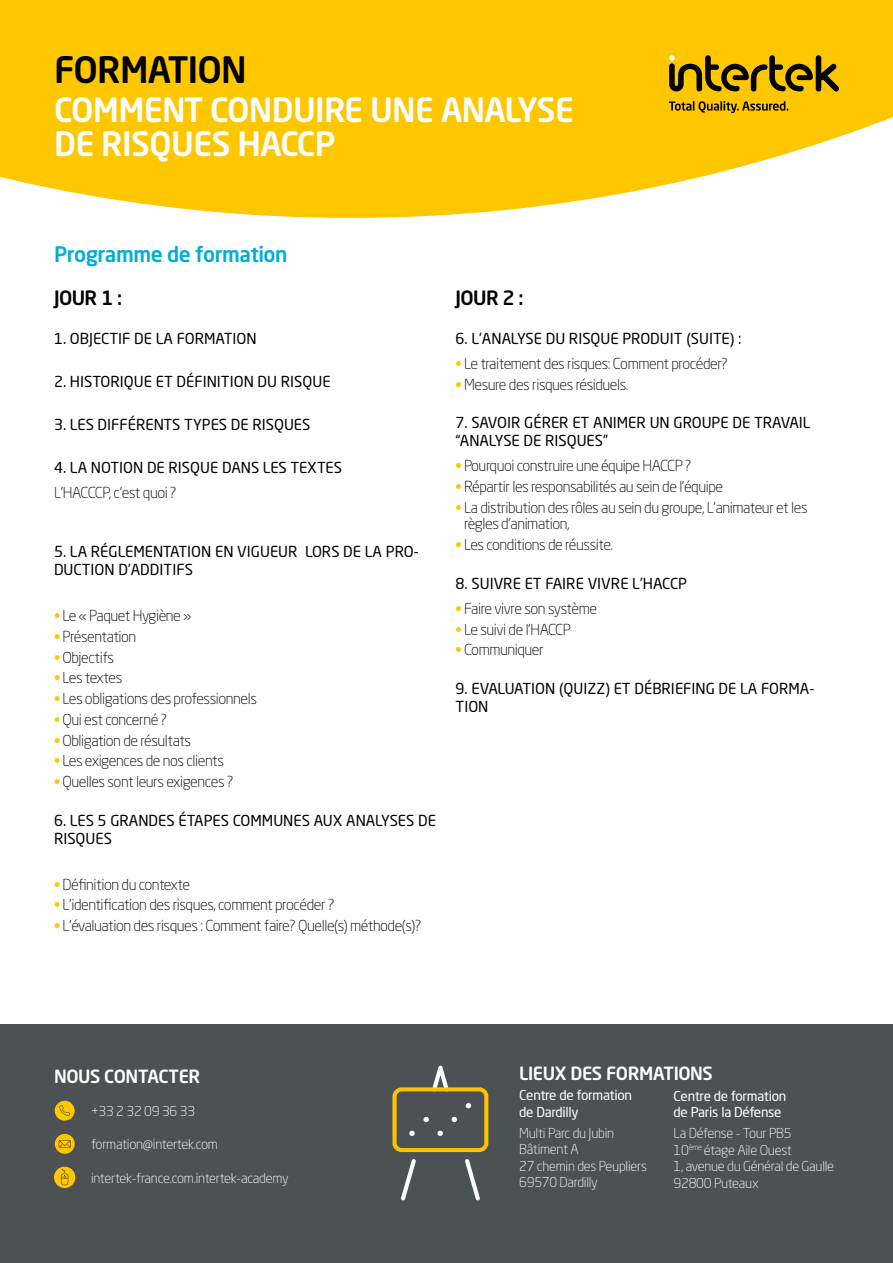
<style>
.page{position:relative;width:893px;height:1263px;background:#fff}
.page>*{position:absolute;margin:0;border:0;box-sizing:border-box;transform-origin:0 0}
.t1{font:500 36px "Neo Sans Std";letter-spacing:-.02em;color:#000}
.t2{font:500 33px/34.5px "Neo Sans Std";letter-spacing:-.02em;color:#fff}
.t3{font:500 21px "Neo Sans Std";letter-spacing:-.02em;color:#00add6}
.t4{font:500 19.5px "Neo Sans Std";letter-spacing:-.03em;color:#000}
.t5{font:500 18px "Neo Sans Std";letter-spacing:-.025em;color:#fff}
.t6{font:300 15px/16.5px "Neo Sans Std";letter-spacing:-.03em;color:#000}
.t7{font:15px/18px "Neo Sans Std";color:#000}
.t8{font:300 15px "Neo Sans Std";letter-spacing:-.055em;color:#000}
.t9{font:300 13.5px/16.5px "Neo Sans Std";letter-spacing:-.02em;color:#fff}
.t10{font:13.5px/16.5px "Neo Sans Std";letter-spacing:-.02em;color:#fff}
.s1{font-weight:500;color:#fec700}
</style>
<div class="page">
<div style="left:0;top:1025px;width:893px;height:238px;background:#4c5154"></div>
<div style="left:54px;top:1167px;width:21px;height:21px;background:#fec700;border-radius:50%"></div>
<svg style="left:61px;top:1169px;width:7px;height:16px"></svg>
<div style="left:55px;top:1134px;width:20px;height:20px;background:#fec700;border-radius:50%"></div>
<svg style="left:59px;top:1140px;width:12px;height:8px"></svg>
<div style="left:55px;top:1101px;width:20px;height:20px;background:#fec700;border-radius:50%"></div>
<svg style="left:60px;top:1105px;width:10px;height:11px"></svg>
<svg style="left:465px;top:1159px;width:15px;height:41px"></svg>
<svg style="left:401px;top:1159px;width:15px;height:41px"></svg>
<svg style="left:392px;top:1066px;width:96px;height:86px"></svg>
<svg style="left:0;top:0;width:893px;height:218px;background:#fecd1f"></svg>
<svg style="left:669px;top:55px;width:170px;height:36px;background:#9d7b00"></svg>
<svg style="left:669px;top:101px;width:119px;height:12px"></svg>
<h1 class="t1" style="left:54px;top:47px;width:194px">FORMATION</h1>
<h2 class="t2" style="left:54px;top:91px;width:521px">COMMENT CONDUIRE UNE ANALYSE<br>DE RISQUES HACCP</h2>
<h3 class="t3" style="left:54px;top:241px;width:235px">Programme de formation</h3>
<h3 class="t4" style="left:54px;top:286px;width:70px">JOUR 1 :</h3>
<p class="t7" style="left:54px;top:329px;width:204px">1. OBJECTIF DE LA FORMATION</p>
<p class="t7" style="left:54px;top:372px;width:278px">2. HISTORIQUE ET DÉFINITION DU RISQUE</p>
<p class="t7" style="left:54px;top:415px;width:258px">3. LES DIFFÉRENTS TYPES DE RISQUES</p>
<p class="t7" style="left:54px;top:458px;width:289px">4. LA NOTION DE RISQUE DANS LES TEXTES</p>
<p class="t6" style="left:54px;top:484px;width:124px">L’HACCCP, c’est quoi ?</p>
<p class="t7" style="left:54px;top:543px;width:366px">5. LA RÉGLEMENTATION EN VIGUEUR LORS DE LA PRO-<br>DUCTION D’ADDITIFS</p>
<p class="t6" style="left:54px;top:607px;width:139px"><span class="s1">•</span> Le « Paquet Hygiène »</p>
<p class="t6" style="left:54px;top:628px;width:84px"><span class="s1">•</span> Présentation</p>
<p class="t6" style="left:54px;top:649px;width:61px"><span class="s1">•</span> Objectifs</p>
<p class="t8" style="left:54px;top:669px;width:70px"><span class="s1">•</span> Les textes</p>
<p class="t6" style="left:54px;top:690px;width:205px"><span class="s1">•</span> Les obligations des professionnels</p>
<p class="t6" style="left:54px;top:711px;width:115px"><span class="s1">•</span> Qui est concerné ?</p>
<p class="t6" style="left:54px;top:732px;width:139px"><span class="s1">•</span> Obligation de résultats</p>
<p class="t6" style="left:54px;top:753px;width:171px"><span class="s1">•</span> Les exigences de nos clients</p>
<p class="t6" style="left:54px;top:773px;width:181px"><span class="s1">•</span> Quelles sont leurs exigences ?</p>
<p class="t7" style="left:54px;top:811px;width:384px">6. LES 5 GRANDES ÉTAPES COMMUNES AUX ANALYSES DE<br>RISQUES</p>
<p class="t6" style="left:54px;top:876px;width:138px"><span class="s1">•</span> Définition du contexte</p>
<p class="t6" style="left:54px;top:897px;width:282px"><span class="s1">•</span> L’identification des risques, comment procéder ?</p>
<p class="t6" style="left:54px;top:917px;width:369px"><span class="s1">•</span> L’évaluation des risques : Comment faire? Quelle(s) méthode(s)?</p>
<h3 class="t4" style="left:455px;top:286px;width:70px">JOUR 2 :</h3>
<p class="t7" style="left:455px;top:329px;width:287px">6. L’ANALYSE DU RISQUE PRODUIT (SUITE) :</p>
<p class="t6" style="left:455px;top:355px;width:274px"><span class="s1">•</span> Le traitement des risques: Comment procéder?</p>
<p class="t6" style="left:455px;top:376px;width:174px"><span class="s1">•</span> Mesure des risques résiduels.</p>
<p class="t7" style="left:455px;top:414px;width:357px">7. SAVOIR GÉRER ET ANIMER UN GROUPE DE TRAVAIL “ANALYSE DE RISQUES”</p>
<p class="t6" style="left:455px;top:458px;width:238px"><span class="s1">•</span> Pourquoi construire une équipe HACCP ?</p>
<p class="t6" style="left:455px;top:478px;width:269px"><span class="s1">•</span> Répartir les responsabilités au sein de l’équipe</p>
<p class="t6" style="left:464px;top:499px;width:345px;text-indent:-9px"><span class="s1">•</span> La distribution des rôles au sein du groupe, L’animateur et les règles d’animation,</p>
<p class="t6" style="left:455px;top:536px;width:159px"><span class="s1">•</span> Les conditions de réussite.</p>
<p class="t7" style="left:455px;top:574px;width:233px">8. SUIVRE ET FAIRE VIVRE L’HACCP</p>
<p class="t6" style="left:455px;top:600px;width:143px"><span class="s1">•</span> Faire vivre son système</p>
<p class="t6" style="left:455px;top:621px;width:117px"><span class="s1">•</span> Le suivi de l’HACCP</p>
<p class="t6" style="left:455px;top:642px;width:90px"><span class="s1">•</span> Communiquer</p>
<p class="t7" style="left:455px;top:679px;width:360px">9. EVALUATION (QUIZZ) ET DÉBRIEFING DE LA FORMA-<br>TION</p>
<p class="t5" style="left:54px;top:1065px;width:148px">NOUS CONTACTER</p>
<p class="t9" style="left:91px;top:1102px;width:106px">+33 2 32 09 36 33</p>
<p class="t9" style="left:91px;top:1136px;width:128px">formation@intertek.com</p>
<p class="t9" style="left:91px;top:1169px;width:199px">intertek-france.com.intertek-academy</p>
<p class="t5" style="left:519px;top:1061px;width:195px">LIEUX DES FORMATIONS</p>
<p class="t10" style="left:519px;top:1087px;width:114px">Centre de formation de Dardilly</p>
<p class="t9" style="left:519px;top:1124px;width:129px">Multi Parc du Jubin<br>Bâtiment A<br>27 chemin des Peupliers<br>69570 Dardilly</p>
<p class="t10" style="left:674px;top:1087px;width:114px">Centre de formation de Paris la Défense</p>
<p class="t9" style="left:674px;top:1125px;width:162px">La Défense - Tour PB5<br>10<sup>ème</sup> étage Aile Ouest<br>1, avenue du Général de Gaulle<br>92800 Puteaux</p>
</div>
